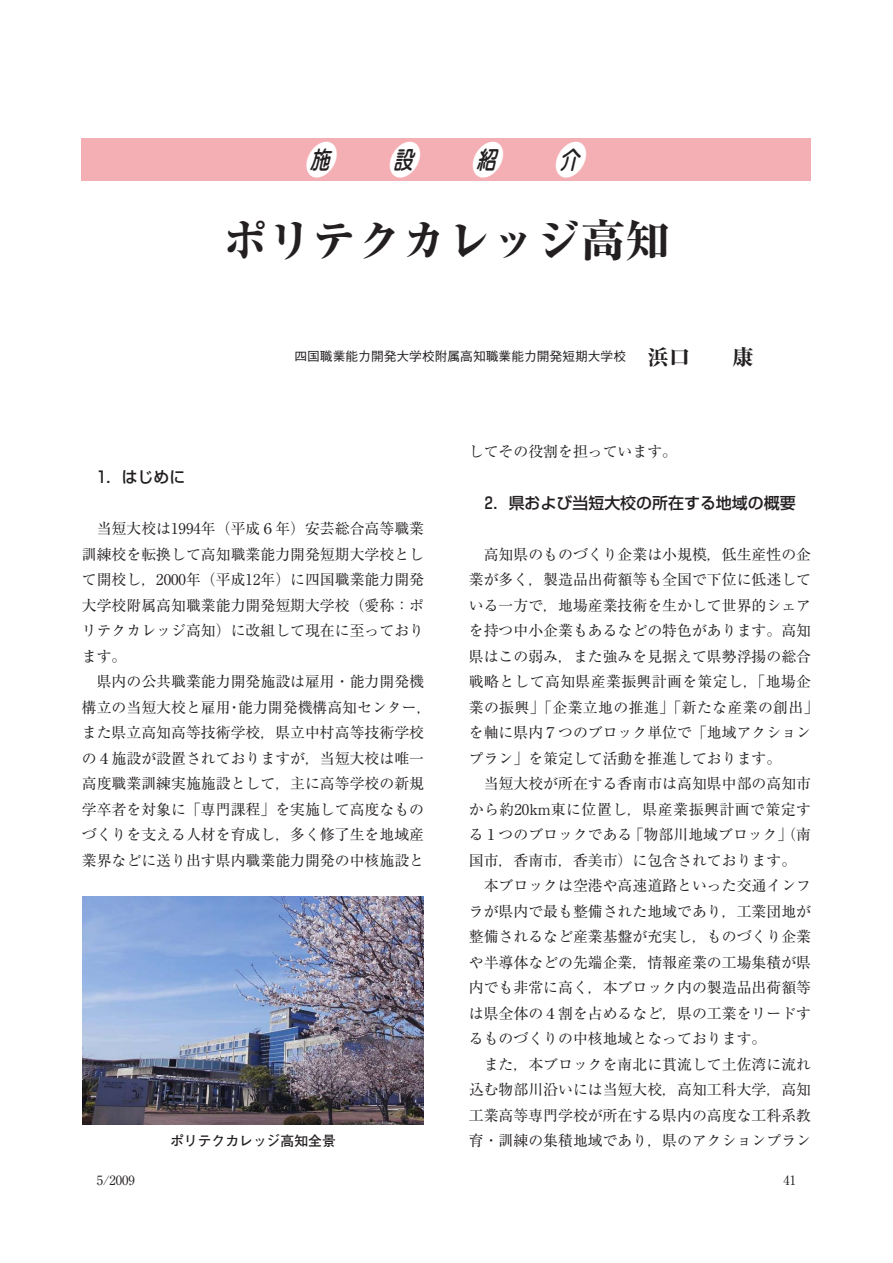
<style>
.page{position:relative;width:893px;height:1263px;background:#fff}
.page>*{position:absolute;margin:0;border:0;box-sizing:border-box;transform-origin:0 0}
.t1{font:800 44.7px "Ryumin Pro";color:#231f20}
.t2{font:italic 40.35px "Jun 201 Pro";color:#fff;scale:.8 1}
.t3{font:italic 500 24.45px "Jun 34 Pro";color:#231f20;scale:.8 1}
.t4{font:500 15.9px "Shin Go Pro";color:#231f20}
.t5{font:14.85px/25.5px "Ryumin Pro";color:#231f20}
.t6{font:700 13.8px "Futo Go B101 Pro";color:#231f20}
.t7{font:500 12.75px "Gothic BBB Pro";color:#231f20}
.t8{font:12.75px "Ryumin Pro";color:#231f20}
.s1{font-family:"Ryumin Pro";font-weight:800;font-size:21.3px}
.s2{font-family:"Wise Sin G M Num Half";font-weight:400}
</style>
<div class="page">
<img style="left:83px;top:896px;width:340px;height:229px">
<div style="left:82px;top:138px;width:729px;height:43px;background:#f4afb4"></div>
<h2 class="t2" style="left:302px;top:128px;width:372px">●●●●</h2>
<h3 class="t3" style="left:310px;top:140px;width:36px">施</h3>
<h3 class="t3" style="left:393px;top:140px;width:36px">設</h3>
<h3 class="t3" style="left:476px;top:140px;width:36px">紹</h3>
<h3 class="t3" style="left:559px;top:140px;width:36px">介</h3>
<h1 class="t1" style="left:223px;top:205px;width:448px">ポリテクカレッジ高知</h1>
<p class="t7" style="left:294px;top:346px;width:461px">四国職業能力開発大学校附属高知職業能力開発短期大学校 <span class="s1">浜口　　康</span></p>
<p class="t4" style="left:98px;top:464px;width:89px"><span class="s2">1</span>．はじめに</p>
<p class="t5" style="left:82px;top:515px;width:351px">　当短大校は1994年（平成６年）安芸総合高等職業訓練校を転換して高知職業能力開発短期大学校として開校し，2000年（平成12年）に四国職業能力開発大学校附属高知職業能力開発短期大学校（愛称：ポリテクカレッジ高知）に改組して現在に至っております。<br>　県内の公共職業能力開発施設は雇用・能力開発機構立の当短大校と雇用・能力開発機構高知センター，また県立高知高等技術学校，県立中村高等技術学校の４施設が設置されておりますが，当短大校は唯一高度職業訓練実施施設として，主に高等学校の新規学卒者を対象に「専門課程」を実施して高度なものづくりを支える人材を育成し，多く修了生を地域産業界などに送り出す県内職業能力開発の中核施設と</p>
<p class="t5" style="left:469px;top:438px;width:210px">してその役割を担っています。</p>
<p class="t4" style="left:485px;top:490px;width:312px"><span class="s2">2</span>．県および当短大校の所在する地域の概要</p>
<p class="t5" style="left:469px;top:540px;width:351px">　高知県のものづくり企業は小規模，低生産性の企業が多く，製造品出荷額等も全国で下位に低迷している一方で，地場産業技術を生かして世界的シェアを持つ中小企業もあるなどの特色があります。高知県はこの弱み，また強みを見据えて県勢浮揚の総合戦略として高知県産業振興計画を策定し，「地場企業の振興」「企業立地の推進」「新たな産業の創出」を軸に県内７つのブロック単位で「地域アクションプラン」を策定して活動を推進しております。<br>　当短大校が所在する香南市は高知県中部の高知市から約20km東に位置し，県産業振興計画で策定する１つのブロックである「物部川地域ブロック」（南国市，香南市，香美市）に包含されております。<br>　本ブロックは空港や高速道路といった交通インフラが県内で最も整備された地域であり，工業団地が整備されるなど産業基盤が充実し，ものづくり企業や半導体などの先端企業，情報産業の工場集積が県内でも非常に高く，本ブロック内の製造品出荷額等は県全体の４割を占めるなど，県の工業をリードするものづくりの中核地域となっております。<br>　また，本ブロックを南北に貫流して土佐湾に流れ込む物部川沿いには当短大校，高知工科大学，高知工業高等専門学校が所在する県内の高度な工科系教</p>
<p class="t6" style="left:170px;top:1130px;width:167px">ポリテクカレッジ高知全景</p>
<p class="t5" style="left:469px;top:1127px;width:344px">育・訓練の集積地域であり，県のアクションプラン</p>
<p class="t8" style="left:97px;top:1170px;width:40px">5/2009</p>
<p class="t8" style="left:783px;top:1170px;width:14px">41</p>
</div>
